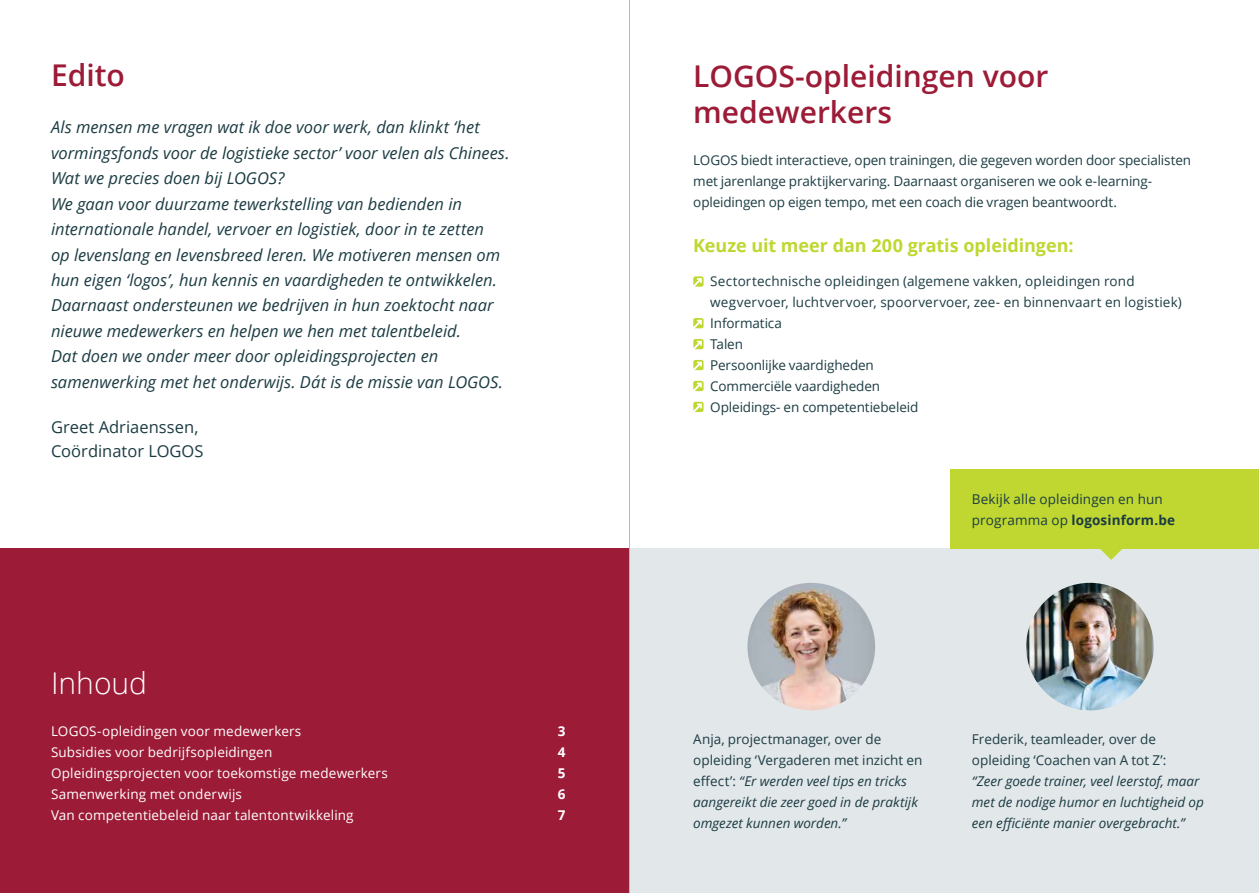
<style>
.page{position:relative;width:1259px;height:893px;background:#fff}
.page>*{position:absolute;margin:0;border:0;box-sizing:border-box;transform-origin:0 0}
.t1{font:600 30px/36px "Open Sans";color:#9c1b37}
.t2{font:300 30px "Open Sans";color:#fff}
.t3{font:700 18px "Open Sans";letter-spacing:-.005em;color:#bfd730}
.t4{font:italic 16.5px/25.5px "Open Sans";color:#1c3c43}
.t5{font:16.5px/24px "Open Sans";color:#1c3c43}
.t6{font:13.5px/21px "Open Sans";letter-spacing:-.005em;color:#1c3c43}
.t7{font:italic 13.5px/21px "Open Sans";color:#1c3c43}
.t8{font:13.5px "Open Sans";letter-spacing:.01em;color:#fff}
.t9{font:700 13.5px "Open Sans";color:#fff}
.s1{font-weight:700}
.s2{font-style:normal}
</style>
<div class="page">
<div style="left:0;top:549px;width:629px;height:344px;background:#9c1b37"></div>
<div style="left:629px;top:549px;width:630px;height:344px;background:#e2e7ea"></div>
<svg style="left:693px;top:276px;width:10px;height:11px"></svg>
<svg style="left:693px;top:318px;width:10px;height:10px"></svg>
<svg style="left:693px;top:339px;width:10px;height:10px"></svg>
<svg style="left:693px;top:360px;width:10px;height:10px"></svg>
<svg style="left:693px;top:381px;width:10px;height:10px"></svg>
<svg style="left:693px;top:402px;width:10px;height:10px"></svg>
<div style="left:950px;top:469px;width:309px;height:80px;background:#bfd730"></div>
<svg style="left:1100px;top:549px;width:22px;height:11px"></svg>
<hr style="left:629px;top:0;width:1px;height:893px;background:#bbb5b4">
<img style="left:747px;top:583px;width:128px;height:127px;border-radius:64px">
<img style="left:1026px;top:583px;width:127px;height:127px;border-radius:64px">
<h1 class="t1" style="left:51px;top:57px;width:75px">Edito</h1>
<p class="t4" style="left:51px;top:114px;width:460px">Als mensen me vragen wat ik doe voor werk, dan klinkt ‘het vormingsfonds voor de logistieke sector’ voor velen als Chinees.<br>Wat we precies doen bij LOGOS?<br>We gaan voor duurzame tewerkstelling van bedienden in internationale handel, vervoer en logistiek, door in te zetten<br>op levenslang en levensbreed leren. We motiveren mensen om hun eigen ‘logos’, hun kennis en vaardigheden te ontwikkelen.<br>Daarnaast ondersteunen we bedrijven in hun zoektocht naar nieuwe medewerkers en helpen we hen met talentbeleid.<br>Dat doen we onder meer door opleidingsprojecten en samenwerking met het onderwijs. Dát is de missie van LOGOS.</p>
<p class="t5" style="left:51px;top:415px;width:154px">Greet Adriaenssen,<br>Coördinator LOGOS</p>
<h1 class="t2" style="left:51px;top:663px;width:98px">Inhoud</h1>
<p class="t8" style="left:51px;top:722px;width:252px">LOGOS-opleidingen voor medewerkers</p>
<p class="t9" style="left:558px;top:722px;width:9px">3</p>
<p class="t8" style="left:51px;top:743px;width:223px">Subsidies voor bedrijfsopleidingen</p>
<p class="t9" style="left:558px;top:743px;width:9px">4</p>
<p class="t8" style="left:51px;top:764px;width:338px">Opleidingsprojecten voor toekomstige medewerkers</p>
<p class="t9" style="left:558px;top:764px;width:9px">5</p>
<p class="t8" style="left:51px;top:785px;width:192px">Samenwerking met onderwijs</p>
<p class="t9" style="left:558px;top:785px;width:9px">6</p>
<p class="t8" style="left:51px;top:806px;width:304px">Van competentiebeleid naar talentontwikkeling</p>
<p class="t9" style="left:558px;top:806px;width:9px">7</p>
<h1 class="t1" style="left:693px;top:57px;width:357px">LOGOS-opleidingen voor medewerkers</h1>
<p class="t6" style="left:693px;top:150px;width:499px">LOGOS biedt interactieve, open trainingen, die gegeven worden door specialisten met jarenlange praktijkervaring. Daarnaast organiseren we ook e-learning&shy;opleidingen op eigen tempo, met een coach die vragen beantwoordt.</p>
<p class="t3" style="left:693px;top:233px;width:382px">Keuze uit meer dan 200 gratis opleidingen:</p>
<p class="t6" style="left:710px;top:270px;width:473px">Sectortechnische opleidingen (algemene vakken, opleidingen rond wegvervoer, luchtvervoer, spoorvervoer, zee- en binnenvaart en logistiek)<br>Informatica<br>Talen<br>Persoonlijke vaardigheden<br>Commerciële vaardigheden<br>Opleidings- en competentiebeleid</p>
<p class="t6" style="left:972px;top:488px;width:205px">Bekijk alle opleidingen en hun programma op <span class="s1">logosinform.be</span></p>
<p class="t7" style="left:693px;top:728px;width:230px"><span class="s2">Anja, projectmanager, over de opleiding ‘Vergaderen met inzicht en effect’:</span> “Er werden veel tips en tricks aangereikt die zeer goed in de praktijk omgezet kunnen worden.”</p>
<p class="t6" style="left:972px;top:728px;width:196px">Frederik, teamleader, over de opleiding ‘Coachen van A tot Z’:</p>
<p class="t7" style="left:972px;top:770px;width:234px">“Zeer goede trainer, veel leerstof, maar met de nodige humor en luchtigheid op een efficiënte manier overgebracht.”</p>
</div>
